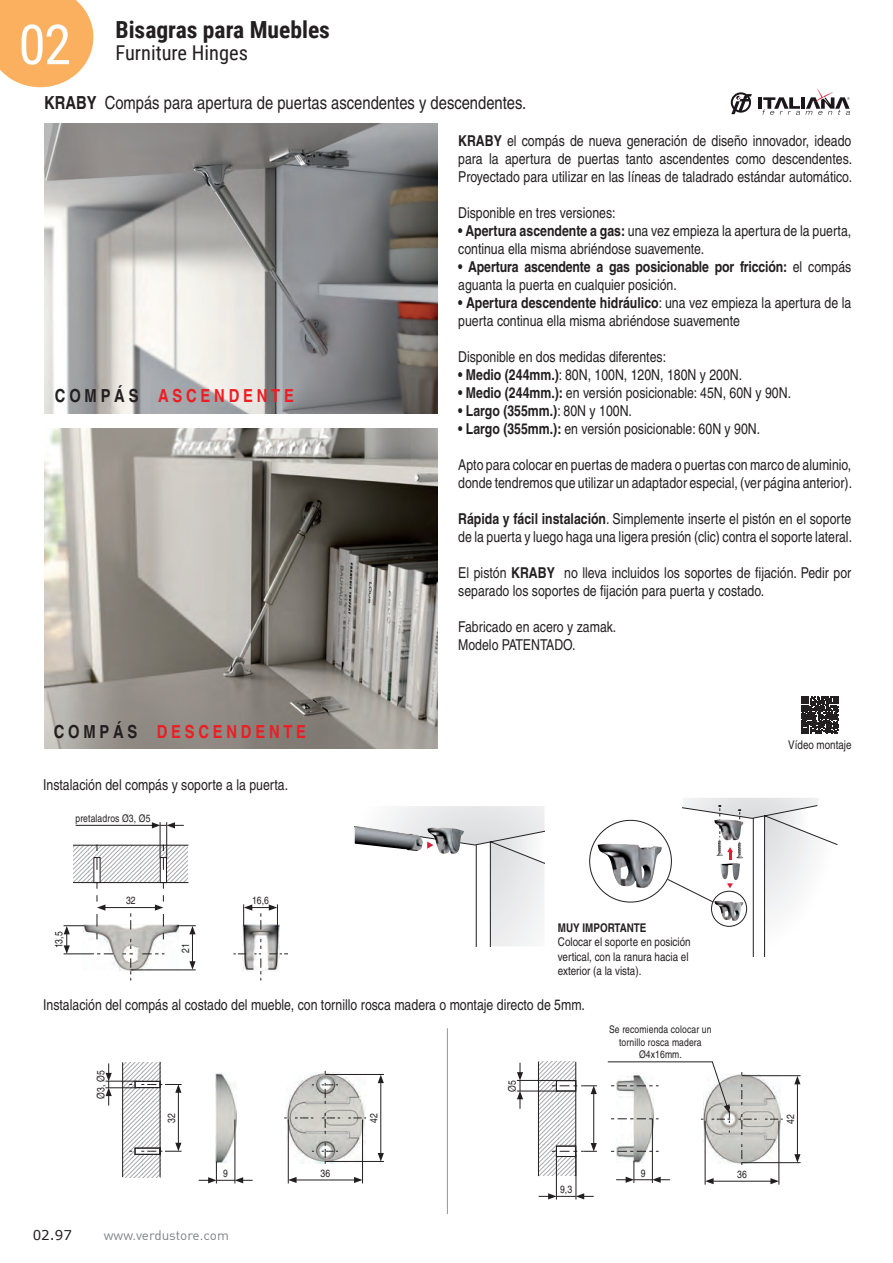
<style>
.page{position:relative;width:893px;height:1263px;background:#fff}
.page>*{position:absolute;margin:0;border:0;box-sizing:border-box;transform-origin:0 0}
.t1{font:55.2px "Roboto Condensed";color:#fff}
.t2{font:700 23.55px "Roboto Condensed";color:#231f20}
.t3{font:20.4px "Roboto Condensed";color:#231f20}
.t4{font:condensed 18px "Helvetica";color:#231f20}
.t5{font:700 condensed 18px "Helvetica";letter-spacing:.21em;color:#ee1d23}
.t6{font:condensed 15px/18px "Helvetica";color:#231f20}
.t7{font:700 condensed 15px/18px "Helvetica";letter-spacing:-.01em;color:#231f20}
.t8{font:13.5px "DIN";color:#808285}
.t9{font:13.5px "Verdana";color:#231f20}
.t10{font:condensed 12px/14.4px "Helvetica";color:#231f20}
.t11{font:700 condensed 12px "Helvetica";color:#231f20}
.t12{font:condensed 10.5px "Helvetica";letter-spacing:.01em;color:#231f20}
.s1{font-weight:700}
.s2{font-weight:400}
.s3{color:#231f20}
</style>
<div class="page">
<svg style="left:0;top:0;width:93px;height:87px;background:#fab971"></svg>
<hr style="left:758px;top:97px;width:4px;height:12px;background:#1a161a">
<svg style="left:731px;top:92px;width:21px;height:22px"></svg>
<svg style="left:762px;top:89px;width:88px;height:26px"></svg>
<img style="left:44px;top:124px;width:393px;height:289px">
<img style="left:44px;top:428px;width:393px;height:320px">
<hr style="left:447px;top:1028px;width:1px;height:186px;background:#939598">
<svg style="left:64px;top:844px;width:132px;height:136px"></svg>
<svg style="left:233px;top:904px;width:55px;height:76px"></svg>
<hr style="left:166px;top:822px;width:1px;height:36px;background:#231f20">
<hr style="left:160px;top:822px;width:1px;height:36px;background:#231f20">
<hr style="left:76px;top:825px;width:78px;height:1px;background:#231f20">
<svg style="left:152px;top:822px;width:32px;height:6px"></svg>
<img style="left:597px;top:844px;width:65px;height:44px">
<svg style="left:667px;top:798px;width:171px;height:158px"></svg>
<svg style="left:355px;top:806px;width:189px;height:140px"></svg>
<img style="left:215px;top:1073px;width:21px;height:88px">
<hr style="left:105px;top:1081px;width:32px;height:1px;background:#231f20">
<hr style="left:105px;top:1087px;width:32px;height:1px;background:#231f20">
<svg style="left:284px;top:1071px;width:82px;height:95px"></svg>
<svg style="left:122px;top:1061px;width:60px;height:117px"></svg>
<hr style="left:235px;top:1119px;width:1px;height:64px;background:#231f20">
<hr style="left:288px;top:1119px;width:1px;height:64px;background:#231f20">
<hr style="left:362px;top:1119px;width:1px;height:64px;background:#231f20">
<svg style="left:106px;top:1063px;width:6px;height:42px"></svg>
<svg style="left:199px;top:1161px;width:54px;height:22px"></svg>
<hr style="left:325px;top:1074px;width:59px;height:1px;background:#231f20">
<hr style="left:325px;top:1161px;width:59px;height:1px;background:#231f20">
<hr style="left:381px;top:1081px;width:1px;height:74px;background:#231f20">
<svg style="left:378px;top:1075px;width:6px;height:8px"></svg>
<svg style="left:378px;top:1153px;width:6px;height:8px"></svg>
<hr style="left:294px;top:1180px;width:62px;height:1px;background:#231f20">
<svg style="left:288px;top:1177px;width:9px;height:6px"></svg>
<svg style="left:354px;top:1177px;width:8px;height:6px"></svg>
<hr style="left:705px;top:1121px;width:1px;height:64px;background:#231f20">
<hr style="left:779px;top:1121px;width:1px;height:64px;background:#231f20">
<hr style="left:742px;top:1075px;width:59px;height:1px;background:#231f20">
<hr style="left:742px;top:1162px;width:59px;height:1px;background:#231f20">
<hr style="left:797px;top:1082px;width:1px;height:75px;background:#231f20">
<svg style="left:794px;top:1076px;width:6px;height:8px"></svg>
<svg style="left:794px;top:1154px;width:6px;height:9px"></svg>
<svg style="left:538px;top:1062px;width:59px;height:114px"></svg>
<hr style="left:517px;top:1080px;width:41px;height:1px;background:#231f20">
<hr style="left:517px;top:1091px;width:41px;height:1px;background:#231f20">
<hr style="left:556px;top:1154px;width:1px;height:45px;background:#231f20">
<hr style="left:576px;top:1154px;width:1px;height:45px;background:#231f20">
<svg style="left:517px;top:1063px;width:6px;height:46px"></svg>
<svg style="left:539px;top:1193px;width:55px;height:6px"></svg>
<svg style="left:607px;top:1061px;width:176px;height:123px"></svg>
<svg style="left:801px;top:696px;width:38px;height:38px"></svg>
<h2 class="t2" style="left:115px;top:13px;width:216px">Bisagras para Muebles</h2>
<h1 class="t1" style="left:18px;top:6px;width:54px">02</h1>
<h3 class="t3" style="left:115px;top:39px;width:134px">Furniture Hinges</h3>
<p class="t4" style="left:44px;top:92px;width:484px"><span class="s1">KRABY</span> Compás para apertura de puertas ascendentes y descendentes.</p>
<p class="t6" style="left:458px;top:132px;width:395px;text-align:justify"><span class="s1">KRABY</span> el compás de nueva generación de diseño innovador, ideado para la apertura de puertas tanto ascendentes como descendentes.<br>Proyectado para utilizar en las líneas de taladrado estándar automático.</p>
<p class="t6" style="left:458px;top:204px;width:159px">Disponible en tres versiones:</p>
<p class="t6" style="left:458px;top:222px;width:395px"><span class="s1">• Apertura ascendente a gas:</span> una vez empieza la apertura de la puerta, continua ella misma abriéndose suavemente.</p>
<p class="t7" style="left:458px;top:257px;width:395px">• Apertura ascendente a gas posicionable por fricción: <span class="s2">el compás aguanta la puerta en cualquier posición.</span></p>
<p class="t6" style="left:458px;top:294px;width:395px"><span class="s1">• Apertura descendente hidráulico</span>: una vez empieza la apertura de la puerta continua ella misma abriéndose suavemente</p>
<p class="t6" style="left:458px;top:348px;width:209px">Disponible en dos medidas diferentes:</p>
<p class="t6" style="left:458px;top:366px;width:286px"><span class="s1">• Medio (244mm.)</span>: 80N, 100N, 120N, 180N y 200N.</p>
<p class="t6" style="left:458px;top:384px;width:334px"><span class="s1">• Medio (244mm.):</span> en versión posicionable: 45N, 60N y 90N.</p>
<p class="t7" style="left:458px;top:401px;width:175px">• Largo (355mm.)<span class="s2">: 80N y 100N.</span></p>
<p class="t6" style="left:458px;top:420px;width:303px"><span class="s1">• Largo (355mm.):</span> en versión posicionable: 60N y 90N.</p>
<p class="t6" style="left:458px;top:456px;width:395px">Apto para colocar en puertas de madera o puertas con marco de aluminio, donde tendremos que utilizar un adaptador especial, (ver página anterior).</p>
<p class="t6" style="left:458px;top:510px;width:395px"><span class="s1">Rápida y fácil instalación</span>. Simplemente inserte el pistón en el soporte de la puerta y luego haga una ligera presión (clic) contra el soporte lateral.</p>
<p class="t6" style="left:458px;top:564px;width:395px">El pistón <span class="s1">KRABY</span> no lleva incluidos los soportes de fijación. Pedir por separado los soportes de fijación para puerta y costado.</p>
<p class="t6" style="left:458px;top:618px;width:160px">Fabricado en acero y zamak.</p>
<p class="t6" style="left:458px;top:636px;width:119px">Modelo PATENTADO.</p>
<p class="t5" style="left:55px;top:385px;width:240px"><span class="s3">COMPÁS</span> ASCENDENTE</p>
<p class="t5" style="left:54px;top:720px;width:254px"><span class="s3">COMPÁS</span> DESCENDENTE</p>
<p class="t6" style="left:43px;top:776px;width:247px">Instalación del compás y soporte a la puerta.</p>
<p class="t12" style="left:75px;top:812px;width:77px">pretaladros Ø3, Ø5</p>
<p class="t12" style="left:53px;top:948px;width:19px;rotate:-90deg">13,5</p>
<p class="t12" style="left:126px;top:894px;width:11px">32</p>
<p class="t12" style="left:252px;top:894px;width:18px">16,6</p>
<p class="t12" style="left:179px;top:953px;width:11px;rotate:-90deg">21</p>
<p class="t11" style="left:558px;top:920px;width:90px">MUY IMPORTANTE</p>
<p class="t10" style="left:558px;top:935px;width:134px">Colocar el soporte en posición vertical, con la ranura hacia el exterior (a la vista).</p>
<p class="t6" style="left:43px;top:995px;width:543px">Instalación del compás al costado del mueble, con tornillo rosca madera o montaje directo de 5mm.</p>
<p class="t12" style="left:95px;top:1098px;width:30px;rotate:-90deg">Ø3, Ø5</p>
<p class="t12" style="left:165px;top:1122px;width:11px;rotate:-90deg">32</p>
<p class="t12" style="left:223px;top:1167px;width:6px">9</p>
<p class="t9" style="left:33px;top:1226px;width:41px">02.97</p>
<p class="t8" style="left:104px;top:1226px;width:127px">www.verdustore.com</p>
<p class="t12" style="left:320px;top:1167px;width:11px">36</p>
<p class="t12" style="left:368px;top:1123px;width:11px;rotate:-90deg">42</p>
<p class="t12" style="left:506px;top:1091px;width:13px;rotate:-90deg">Ø5</p>
<p class="t12" style="left:560px;top:1183px;width:14px">9,3</p>
<p class="t12" style="left:609px;top:1023px;width:104px">Se recomienda colocar un</p>
<p class="t12" style="left:619px;top:1036px;width:84px">tornillo rosca madera</p>
<p class="t12" style="left:639px;top:1048px;width:44px">Ø4x16mm.</p>
<p class="t12" style="left:641px;top:1167px;width:6px">9</p>
<p class="t12" style="left:737px;top:1168px;width:11px">36</p>
<p class="t10" style="left:788px;top:737px;width:65px">Vídeo montaje</p>
<p class="t12" style="left:784px;top:1124px;width:11px;rotate:-90deg">42</p>
</div>
